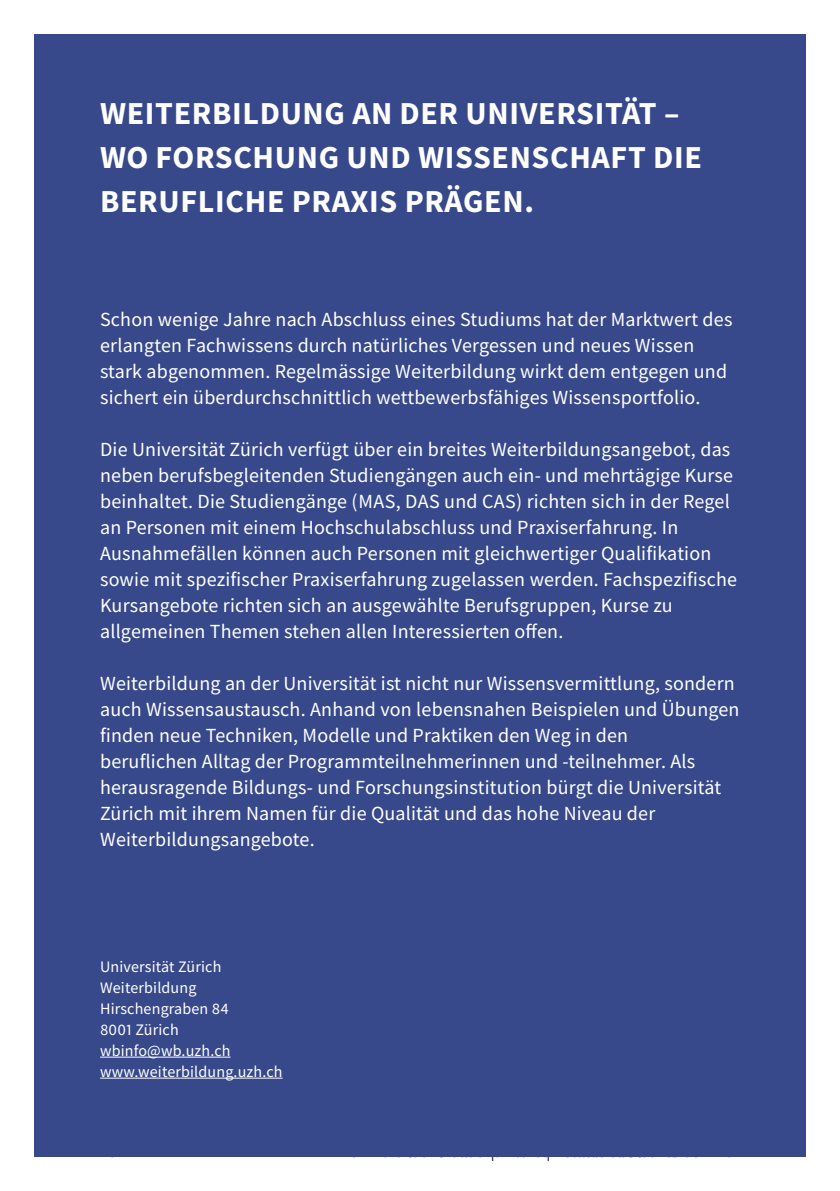
<style>
.page{position:relative;width:840px;height:1191px;background:#fff}
.page>*{position:absolute;margin:0;border:0;box-sizing:border-box;transform-origin:0 0}
.t1{font:700 32px/44px "Source Sans Pro";letter-spacing:.02em;color:#fff}
.t2{font:20px/26px "Source Sans Pro";letter-spacing:.01em;color:#fff}
.t3{font:16px/21px "Source Sans Pro";letter-spacing:.01em;color:#fff}
</style>
<div class="page">
<div style="left:34px;top:34px;width:771px;height:1123px;background:#37498b"></div>
<hr style="left:100px;top:1056px;width:130px;height:1px;background:#fff">
<hr style="left:100px;top:1077px;width:182px;height:1px;background:#fff">
<h1 class="t1" style="left:100px;top:91px;width:603px">WEITERBILDUNG AN DER UNIVERSITÄT –<br>WO FORSCHUNG UND WISSENSCHAFT DIE<br>BERUFLICHE PRAXIS PRÄGEN.</h1>
<p class="t2" style="left:100px;top:306px;width:633px">Schon wenige Jahre nach Abschluss eines Studiums hat der Marktwert des erlangten Fachwissens durch natürliches Vergessen und neues Wissen stark abgenommen. Regelmässige Weiterbildung wirkt dem entgegen und sichert ein überdurchschnittlich wettbewerbsfähiges Wissensportfolio.</p>
<p class="t2" style="left:100px;top:436px;width:638px">Die Universität Zürich verfügt über ein breites Weiterbildungsangebot, das neben berufsbegleitenden Studiengängen auch ein- und mehrtägige Kurse beinhaltet. Die Studiengänge (MAS, DAS und CAS) richten sich in der Regel an Personen mit einem Hochschulabschluss und Praxiserfahrung. In Ausnahmefällen können auch Personen mit gleichwertiger Qualifikation sowie mit spezifischer Praxiserfahrung zugelassen werden. Fachspezifische Kursangebote richten sich an ausgewählte Berufsgruppen, Kurse zu allgemeinen Themen stehen allen Interessierten offen.</p>
<p class="t2" style="left:100px;top:670px;width:640px">Weiterbildung an der Universität ist nicht nur Wissensvermittlung, sondern auch Wissensaustausch. Anhand von lebensnahen Beispielen und Übungen finden neue Techniken, Modelle und Praktiken den Weg in den<br>beruflichen Alltag der Programmteilnehmerinnen und -teilnehmer. Als herausragende Bildungs- und Forschungsinstitution bürgt die Universität Zürich mit ihrem Namen für die Qualität und das hohe Niveau der Weiterbildungsangebote.</p>
<p class="t3" style="left:100px;top:956px;width:184px">Universität Zürich<br>Weiterbildung<br>Hirschengraben 84<br>8001 Zürich wbinfo@wb.uzh.ch www.weiterbildung.uzh.ch</p>
</div>
